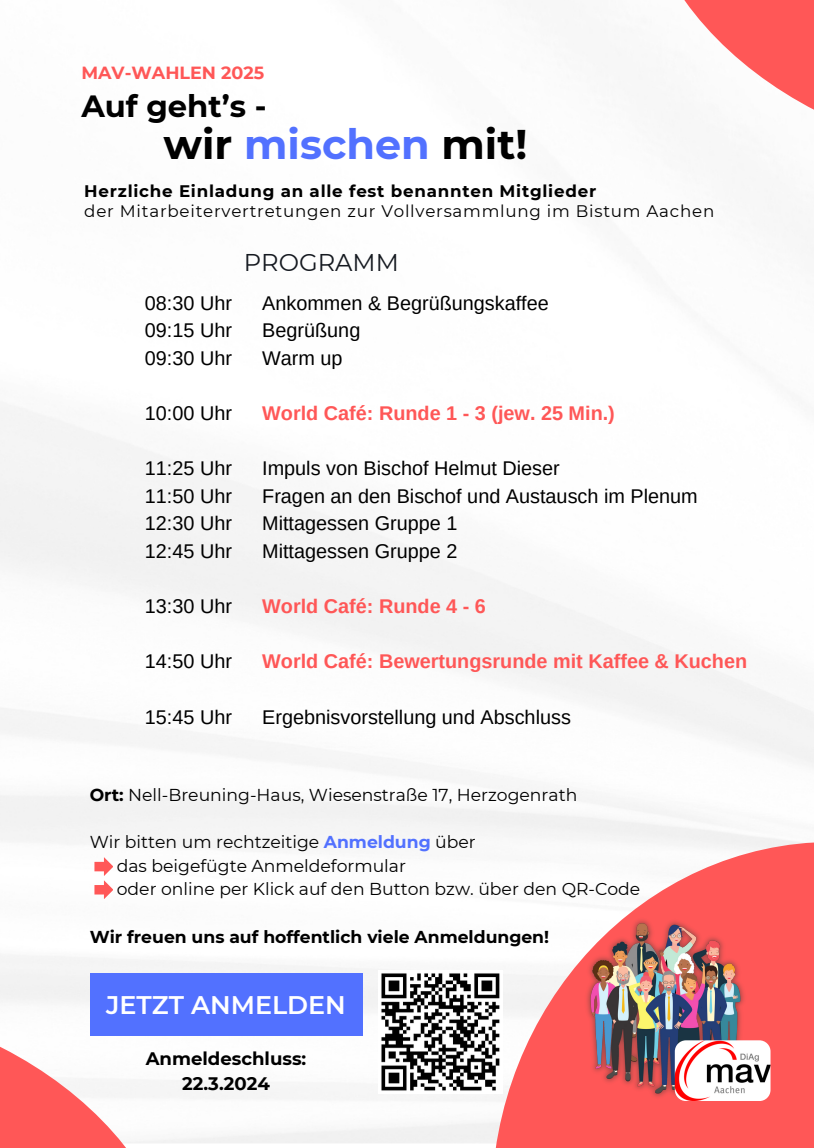
<style>
.page{position:relative;width:814px;height:1148px;background:#fff}
.page>*{position:absolute;margin:0;border:0;box-sizing:border-box;transform-origin:0 0}
.t1{font:700 41.39px "Montserrat";color:#000}
.t2{font:700 30.62px "Montserrat";color:#000}
.t3{font:600 25.46px "Montserrat";color:#fff}
.t4{font:24.24px "Montserrat";color:#151920}
.t5{font:19.86px/27.6px "Arimo";color:#000;text-align:justify}
.t6{font:700 19.86px "Arimo";color:#ff5757}
.t7{font:700 18.11px/24.9px "Montserrat";color:#000;text-align:center}
.t8{font:700 17.59px "Montserrat";color:#ff5757}
.t9{font:17.24px "Montserrat";color:#000}
.t10{font:700 17.24px "Montserrat";color:#000}
.t11{font:16.71px "Montserrat";letter-spacing:.045em;color:#000}
.t12{font:700 16.71px "Montserrat";letter-spacing:.045em;color:#000}
.s1{color:#5271ff}
.s2{font-weight:700}
.s3{font-weight:700;color:#5271ff}
</style>
<div class="page">
<img style="left:0;top:405px;width:814px;height:738px">
<svg style="left:491px;top:841px;width:323px;height:306px;fill:#ff5757"></svg>
<svg style="left:684px;top:0;width:130px;height:110px;fill:#ff5757"></svg>
<svg style="left:0;top:994px;width:183px;height:153px"></svg>
<img style="left:573px;top:915px;width:183px;height:185px">
<img style="left:675px;top:1040px;width:95px;height:60px;border-radius:11px">
<div style="left:90px;top:972px;width:272px;height:63px;background:#5271ff"></div>
<img style="left:379px;top:970px;width:123px;height:123px">
<svg style="left:94px;top:856px;width:19px;height:43px"></svg>
<h5 class="t8" style="left:81px;top:62px;width:184px">MAV-WAHLEN 2025</h5>
<h3 class="t2" style="left:81px;top:88px;width:187px">Auf geht’s -</h3>
<h3 class="t1" style="left:163px;top:119px;width:365px">wir <span class="s1">mischen</span> mit!</h3>
<h5 class="t12" style="left:84px;top:181px;width:513px">Herzliche Einladung an alle fest benannten Mitglieder</h5>
<h5 class="t11" style="left:84px;top:200px;width:631px">der Mitarbeitervertretungen zur Vollversammlung im Bistum Aachen</h5>
<h5 class="t5" style="left:145px;top:289px;width:89px">08:30 Uhr 09:15 Uhr 09:30 Uhr</h5>
<h5 class="t5" style="left:145px;top:399px;width:89px">10:00 Uhr</h5>
<h4 class="t5" style="left:145px;top:454px;width:89px">11:25 Uhr 11:50 Uhr 12:30 Uhr 12:45 Uhr</h4>
<h5 class="t5" style="left:145px;top:592px;width:89px">13:30 Uhr</h5>
<h5 class="t4" style="left:244px;top:248px;width:156px">PROGRAMM</h5>
<h5 class="t5" style="left:262px;top:289px;width:288px;text-align:left">Ankommen &amp; Begrüßungskaffee<br>Begrüßung<br>Warm up</h5>
<p class="t6" style="left:262px;top:402px;width:354px">World Café: Runde 1 - 3 (jew. 25 Min.)</p>
<p class="t5" style="left:262px;top:454px;width:437px;text-align:left">Impuls von Bischof Helmut Dieser<br>Fragen an den Bischof und Austausch im Plenum<br>Mittagessen Gruppe 1<br>Mittagessen Gruppe 2</p>
<p class="t6" style="left:262px;top:595px;width:225px">World Café: Runde 4 - 6</p>
<h4 class="t5" style="left:145px;top:647px;width:89px">14:50 Uhr</h4>
<h4 class="t5" style="left:145px;top:702px;width:89px">15:45 Uhr</h4>
<p class="t6" style="left:262px;top:650px;width:486px">World Café: Bewertungsrunde mit Kaffee &amp; Kuchen</p>
<p class="t5" style="left:262px;top:702px;width:310px">Ergebnisvorstellung und Abschluss</p>
<p class="t9" style="left:90px;top:783px;width:489px"><span class="s2">Ort:</span> Nell-Breuning-Haus, Wiesenstraße 17, Herzogenrath</p>
<p class="t9" style="left:90px;top:831px;width:387px">Wir bitten um rechtzeitige <span class="s3">Anmeldung</span> über</p>
<p class="t9" style="left:117px;top:854px;width:291px">das beigefügte Anmeldeformular</p>
<h2 class="t9" style="left:117px;top:878px;width:525px">oder online per Klick auf den Button bzw. über den QR-Code</h2>
<h4 class="t10" style="left:90px;top:925px;width:461px">Wir freuen uns auf hoffentlich viele Anmeldungen!</h4>
<p class="t3" style="left:106px;top:988px;width:241px">JETZT ANMELDEN</p>
<h5 class="t7" style="left:146px;top:1045px;width:162px">Anmeldeschluss:<br>22.3.2024</h5>
</div>
